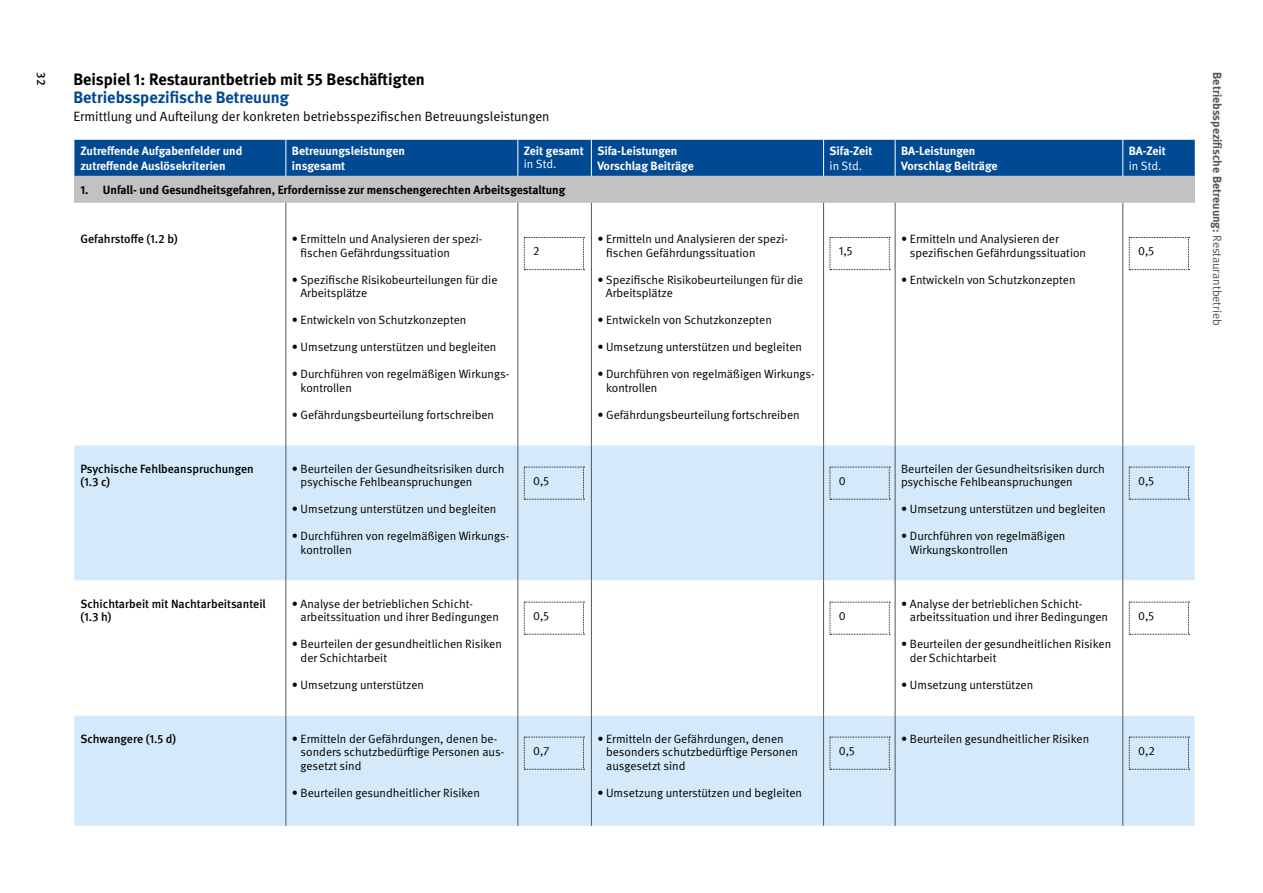
<style>
.page{position:relative;width:1263px;height:893px;background:#fff}
.page>*{position:absolute;margin:0;border:0;box-sizing:border-box;transform-origin:0 0}
.t1{font:700 16.5px "DGUV Meta";color:#000}
.t2{font:700 16.5px "DGUV Meta";color:#004993}
.t3{font:13.5px "DGUV Meta";color:#000}
.t4{font:12px/13.5px "DGUV Meta";color:#000}
.t5{font:700 12px/15px "DGUV Meta";color:#fff}
.t6{font:500 12px/13.5px "DGUV Meta";color:#000}
.t7{font:700 12px "DGUV Meta";color:#000}
.t8{font:700 12px "DGUV Meta";color:#565656}
.t9{font:12px "DGUV Meta";color:#fff}
.s1{font-weight:400}
</style>
<div class="page">
<div style="left:74px;top:140px;width:1121px;height:36px;background:#004993"></div>
<div style="left:74px;top:176px;width:1121px;height:27px;background:#c1c2c2"></div>
<svg style="left:74px;top:445px;width:1121px;height:381px;fill:#d4eafa"></svg>
<hr style="left:285px;top:140px;width:1px;height:36px;background:#fff">
<hr style="left:517px;top:140px;width:1px;height:36px;background:#fff">
<hr style="left:591px;top:140px;width:1px;height:36px;background:#fff">
<hr style="left:823px;top:140px;width:1px;height:36px;background:#fff">
<hr style="left:895px;top:140px;width:1px;height:36px;background:#fff">
<hr style="left:1122px;top:140px;width:1px;height:36px;background:#fff">
<hr style="left:285px;top:203px;width:1px;height:242px;background:#565656">
<hr style="left:517px;top:203px;width:1px;height:242px;background:#565656">
<hr style="left:591px;top:203px;width:1px;height:242px;background:#565656">
<hr style="left:823px;top:203px;width:1px;height:242px;background:#565656">
<hr style="left:895px;top:203px;width:1px;height:242px;background:#565656">
<hr style="left:1122px;top:203px;width:1px;height:242px;background:#565656">
<hr style="left:285px;top:445px;width:1px;height:135px;background:#565656">
<hr style="left:517px;top:445px;width:1px;height:135px;background:#565656">
<hr style="left:591px;top:445px;width:1px;height:135px;background:#565656">
<hr style="left:823px;top:445px;width:1px;height:135px;background:#565656">
<hr style="left:895px;top:445px;width:1px;height:135px;background:#565656">
<hr style="left:1122px;top:445px;width:1px;height:135px;background:#565656">
<hr style="left:285px;top:580px;width:1px;height:136px;background:#565656">
<hr style="left:517px;top:580px;width:1px;height:136px;background:#565656">
<hr style="left:591px;top:580px;width:1px;height:136px;background:#565656">
<hr style="left:823px;top:580px;width:1px;height:136px;background:#565656">
<hr style="left:895px;top:580px;width:1px;height:136px;background:#565656">
<hr style="left:1122px;top:580px;width:1px;height:136px;background:#565656">
<hr style="left:285px;top:716px;width:1px;height:110px;background:#565656">
<hr style="left:517px;top:716px;width:1px;height:110px;background:#565656">
<hr style="left:591px;top:716px;width:1px;height:110px;background:#565656">
<hr style="left:823px;top:716px;width:1px;height:110px;background:#565656">
<hr style="left:895px;top:716px;width:1px;height:110px;background:#565656">
<hr style="left:1122px;top:716px;width:1px;height:110px;background:#565656">
<svg style="left:524px;top:237px;width:60px;height:33px"></svg>
<svg style="left:829px;top:237px;width:61px;height:33px"></svg>
<svg style="left:1129px;top:237px;width:60px;height:33px"></svg>
<svg style="left:524px;top:467px;width:60px;height:33px;background:#cce1f0"></svg>
<svg style="left:829px;top:467px;width:61px;height:33px;background:#cce1f0"></svg>
<svg style="left:1129px;top:467px;width:60px;height:33px;background:#cce1f1"></svg>
<svg style="left:524px;top:602px;width:60px;height:33px"></svg>
<svg style="left:829px;top:602px;width:61px;height:33px"></svg>
<svg style="left:1129px;top:602px;width:60px;height:33px"></svg>
<svg style="left:524px;top:737px;width:60px;height:33px;background:#cce1f0"></svg>
<svg style="left:829px;top:737px;width:61px;height:33px;background:#cce1f0"></svg>
<svg style="left:1129px;top:737px;width:60px;height:33px;background:#cce1f0"></svg>
<p class="t6" style="left:48px;top:72px;width:15px;rotate:90deg">32</p>
<h1 class="t1" style="left:73px;top:69px;width:353px">Beispiel 1: Restaurantbetrieb mit 55 Beschäftigten</h1>
<h1 class="t2" style="left:73px;top:87px;width:217px">Betriebsspezifische Betreuung</h1>
<p class="t3" style="left:73px;top:108px;width:478px">Ermittlung und Aufteilung der konkreten betriebsspezifischen Betreuungsleistungen</p>
<p class="t5" style="left:80px;top:144px;width:163px">Zutreffende Aufgabenfelder und zutreffende Auslösekriterien</p>
<p class="t5" style="left:292px;top:144px;width:115px">Betreuungsleistungen insgesamt</p>
<p class="t5" style="left:524px;top:144px;width:61px">Zeit gesamt</p>
<p class="t9" style="left:524px;top:157px;width:34px">in Std.</p>
<p class="t7" style="left:80px;top:183px;width:486px">1. Unfall- und Gesundheitsgefahren, Erfordernisse zur menschengerechten Arbeitsgestaltung</p>
<p class="t6" style="left:80px;top:233px;width:99px">Gefahrstoffe (1.2 b)</p>
<p class="t4" style="left:301px;top:232px;width:183px;text-indent:-9px">• Ermitteln und Analysieren der spezi&shy;fischen Gefährdungssituation</p>
<p class="t4" style="left:300px;top:273px;width:199px;text-indent:-9px">• Spezifische Risikobeurteilungen für die<br>Arbeitsplätze</p>
<p class="t4" style="left:292px;top:313px;width:176px">• Entwickeln von Schutzkonzepten</p>
<p class="t4" style="left:292px;top:340px;width:206px">• Umsetzung unterstützen und begleiten</p>
<p class="t4" style="left:301px;top:367px;width:210px;text-indent:-9px">• Durchführen von regelmäßigen Wirkungs&shy;kontrollen</p>
<p class="t4" style="left:292px;top:408px;width:204px">• Gefährdungsbeurteilung fortschreiben</p>
<p class="t4" style="left:533px;top:245px;width:8px">2</p>
<p class="t5" style="left:597px;top:144px;width:98px">Sifa-Leistungen<br>Vorschlag Beiträge</p>
<p class="t5" style="left:829px;top:144px;width:44px">Sifa-Zeit</p>
<p class="t9" style="left:829px;top:159px;width:34px">in Std.</p>
<p class="t4" style="left:606px;top:232px;width:183px;text-indent:-9px">• Ermitteln und Analysieren der spezi&shy;fischen Gefährdungssituation</p>
<p class="t4" style="left:606px;top:273px;width:199px;text-indent:-9px">• Spezifische Risikobeurteilungen für die<br>Arbeitsplätze</p>
<p class="t4" style="left:597px;top:313px;width:176px">• Entwickeln von Schutzkonzepten</p>
<p class="t4" style="left:597px;top:340px;width:206px">• Umsetzung unterstützen und begleiten</p>
<p class="t4" style="left:606px;top:367px;width:210px;text-indent:-9px">• Durchführen von regelmäßigen Wirkungs&shy;kontrollen</p>
<p class="t4" style="left:597px;top:408px;width:204px">• Gefährdungsbeurteilung fortschreiben</p>
<p class="t4" style="left:839px;top:245px;width:15px">1,5</p>
<p class="t5" style="left:901px;top:144px;width:98px">BA-Leistungen<br>Vorschlag Beiträge</p>
<p class="t5" style="left:1129px;top:144px;width:39px">BA-Zeit</p>
<p class="t9" style="left:1129px;top:159px;width:34px">in Std.</p>
<p class="t4" style="left:910px;top:232px;width:178px;text-indent:-9px">• Ermitteln und Analysieren der spezifischen Gefährdungssituation</p>
<p class="t4" style="left:901px;top:273px;width:176px">• Entwickeln von Schutzkonzepten</p>
<p class="t4" style="left:1138px;top:245px;width:18px">0,5</p>
<p class="t8" style="left:1224px;top:72px;width:255px;rotate:90deg">Betriebsspezifische Betreuung: <span class="s1">Restaurantbetrieb</span></p>
<p class="t6" style="left:80px;top:462px;width:175px">Psychische Fehlbeanspruchungen (1.3 c)</p>
<p class="t4" style="left:301px;top:462px;width:205px;text-indent:-9px">• Beurteilen der Gesundheitsrisiken durch psychische Fehlbeanspruchungen</p>
<p class="t4" style="left:292px;top:502px;width:206px">• Umsetzung unterstützen und begleiten</p>
<p class="t4" style="left:301px;top:529px;width:210px;text-indent:-9px">• Durchführen von regelmäßigen Wirkungs&shy;kontrollen</p>
<p class="t4" style="left:533px;top:474px;width:18px">0,5</p>
<p class="t4" style="left:839px;top:474px;width:8px">0</p>
<p class="t4" style="left:901px;top:462px;width:205px">Beurteilen der Gesundheitsrisiken durch psychische Fehlbeanspruchungen</p>
<p class="t4" style="left:901px;top:502px;width:206px">• Umsetzung unterstützen und begleiten</p>
<p class="t4" style="left:910px;top:529px;width:157px;text-indent:-9px">• Durchführen von regelmäßigen<br>Wirkungskontrollen</p>
<p class="t4" style="left:1138px;top:474px;width:18px">0,5</p>
<p class="t6" style="left:80px;top:597px;width:187px">Schichtarbeit mit Nachtarbeitsanteil (1.3 h)</p>
<p class="t4" style="left:301px;top:597px;width:200px;text-indent:-9px">• Analyse der betrieblichen Schicht-- arbei-tssituation und ihrer Bedingungen</p>
<p class="t4" style="left:301px;top:637px;width:203px;text-indent:-9px">• Beurteilen der gesundheitlichen Risiken der Schichtarbeit</p>
<p class="t4" style="left:292px;top:678px;width:134px">• Umsetzung unterstützen</p>
<p class="t4" style="left:533px;top:609px;width:18px">0,5</p>
<p class="t4" style="left:839px;top:609px;width:8px">0</p>
<p class="t4" style="left:910px;top:597px;width:200px;text-indent:-9px">• Analyse der betrieblichen Schicht&shy;arbei-tssituation und ihrer Bedingungen</p>
<p class="t4" style="left:910px;top:637px;width:203px;text-indent:-9px">• Beurteilen der gesundheitlichen Risiken der Schichtarbeit</p>
<p class="t4" style="left:901px;top:678px;width:134px">• Umsetzung unterstützen</p>
<p class="t4" style="left:1138px;top:609px;width:18px">0,5</p>
<p class="t6" style="left:80px;top:732px;width:97px">Schwangere (1.5 d)</p>
<p class="t4" style="left:301px;top:732px;width:205px;text-indent:-9px">• Ermitteln der Gefährdungen, denen be&shy;sonders schutzbedürftige Personen aus&shy;gesetzt sind</p>
<p class="t4" style="left:292px;top:786px;width:190px">• Beurteilen gesundheitlicher Risiken</p>
<p class="t4" style="left:533px;top:744px;width:18px">0,7</p>
<p class="t4" style="left:606px;top:732px;width:193px;text-indent:-9px">• Ermitteln der Gefährdungen, denen besonders schutzbedürftige Personen ausgesetzt sind</p>
<p class="t4" style="left:597px;top:786px;width:206px">• Umsetzung unterstützen und begleiten</p>
<p class="t4" style="left:839px;top:744px;width:18px">0,5</p>
<p class="t4" style="left:901px;top:732px;width:190px">• Beurteilen gesundheitlicher Risiken</p>
<p class="t4" style="left:1138px;top:744px;width:18px">0,2</p>
</div>
